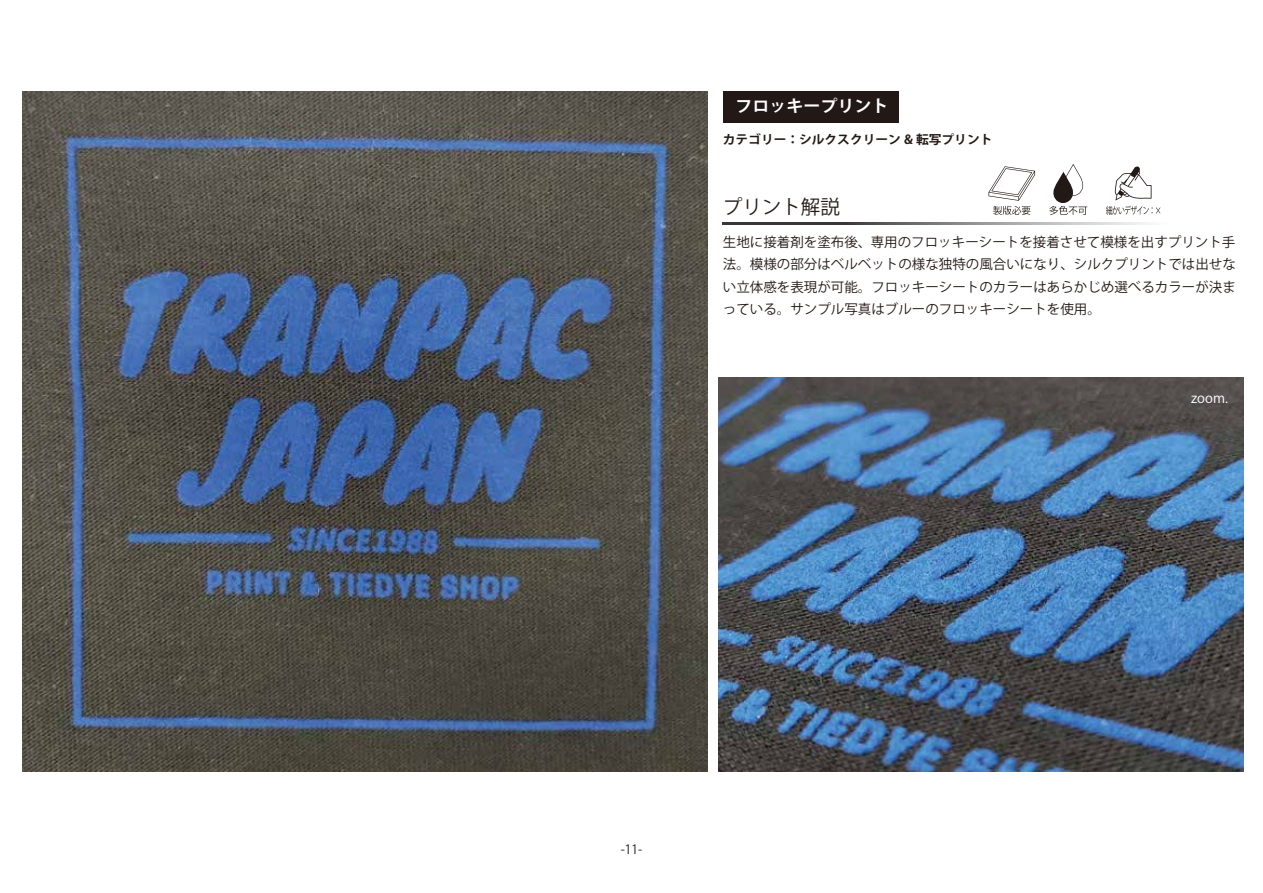
<style>
.page{position:relative;width:1263px;height:893px;background:#fff}
.page>*{position:absolute;margin:0;border:0;box-sizing:border-box;transform-origin:0 0}
.t1{font:19.5px "Koz Go Pr 6 N";color:#221815}
.t2{font:700 16.5px "Koz Go Pr 6 N";color:#fff}
.t3{font:13.5px/22.5px "Koz Go Pr 6 N";color:#221815;text-align:justify}
.t4{font:13.35px "Koz Go Pr 6 N";color:#fff}
.t5{font:12.75px "Koz Go Pr 6 N";color:#221815;scale:.94 1}
.t6{font:700 12.3px "Koz Go Pr 6 N";color:#221815}
</style>
<div class="page">
<svg style="left:1049px;top:164px;width:38px;height:51px"></svg>
<img style="left:719px;top:378px;width:524px;height:393px">
<svg style="left:723px;top:223px;width:425px;height:1px"></svg>
<svg style="left:988px;top:166px;width:47px;height:49px"></svg>
<img style="left:23px;top:92px;width:684px;height:679px">
<div style="left:723px;top:91px;width:175px;height:32px;background:#221815"></div>
<svg style="left:1106px;top:166px;width:54px;height:49px"></svg>
<p class="t2" style="left:736px;top:97px;width:154px">フロッキープリント</p>
<p class="t6" style="left:723px;top:133px;width:271px">カテゴリー：シルクスクリーン &amp; 転写プリント</p>
<h1 class="t1" style="left:723px;top:196px;width:119px">プリント解説</h1>
<p class="t3" style="left:723px;top:231px;width:515px">生地に接着剤を塗布後、専用のフロッキーシートを接着させて模様を出すプリント手法。模様の部分はベルベットの様な独特の風合いになり、シルクプリントでは出せない立体感を表現が可能。フロッキーシートのカラーはあらかじめ選べるカラーが決まっている。サンプル写真はブルーのフロッキーシートを使用。</p>
<p class="t4" style="left:1191px;top:391px;width:38px">zoom.</p>
<p class="t5" style="left:621px;top:842px;width:24px">-11-</p>
</div>
